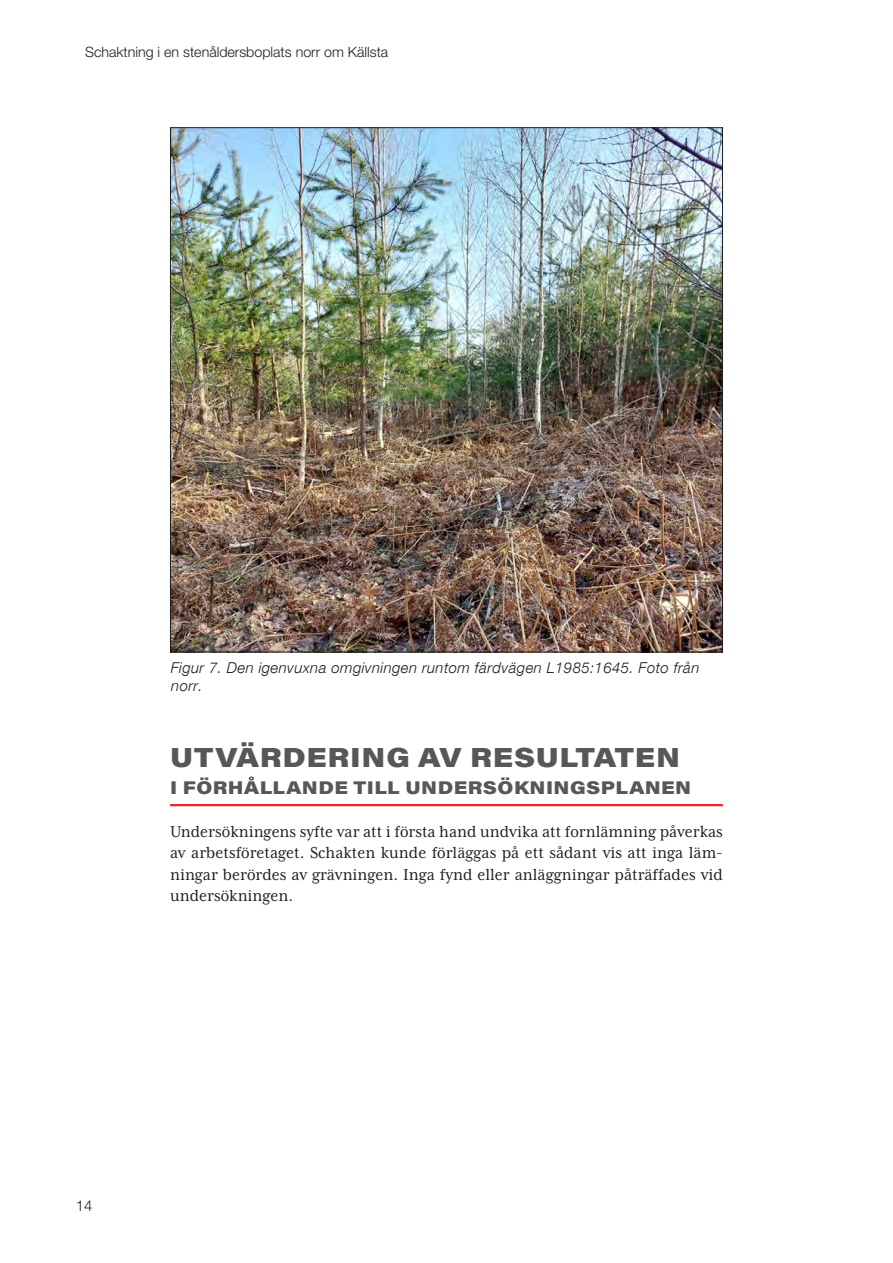
<style>
.page{position:relative;width:893px;height:1263px;background:#fff}
.page>*{position:absolute;margin:0;border:0;box-sizing:border-box;transform-origin:0 0}
.t1{font:900 27px "Acumin Pro Wide";letter-spacing:.025em;color:#575758}
.t2{font:18px/21.6px "Mrs Eaves XL Serif Nar OT";color:#1d1e1f;text-align:justify}
.t3{font:900 18px "Acumin Pro Wide";letter-spacing:.025em;color:#575758}
.t4{font:italic 300 15px/18px "Helvetica Neue";letter-spacing:.025em;color:#1d1e1f}
.t5{font:300 15px "Helvetica Neue";color:#1d1e1f}
.t6{font:300 14.25px "Helvetica Neue";color:#1d1e1f}
</style>
<div class="page">
<hr style="left:170px;top:804px;width:553px;height:2px;background:#e3292a">
<img style="left:172px;top:129px;width:549px;height:521px">
<p class="t6" style="left:85px;top:43px;width:305px">Schaktning i en stenåldersboplats norr om Källsta</p>
<p class="t4" style="left:171px;top:659px;width:530px">Figur 7. Den igenvuxna omgivningen runtom färdvägen L1985:1645. Foto från norr.</p>
<h1 class="t1" style="left:170px;top:737px;width:511px">UTVÄRDERING AV RESULTATEN</h1>
<p class="t3" style="left:170px;top:774px;width:523px">I FÖRHÅLLANDE TILL UNDERSÖKNINGSPLANEN</p>
<p class="t2" style="left:170px;top:820px;width:554px">Undersökningens syfte var att i första hand undvika att fornlämning påverkas av arbetsföretaget. Schakten kunde förläggas på ett sådant vis att inga läm&shy;ningar berördes av grävningen. Inga fynd eller anläggningar påträffades vid undersökningen.</p>
<p class="t5" style="left:76px;top:1196px;width:18px">14</p>
</div>
